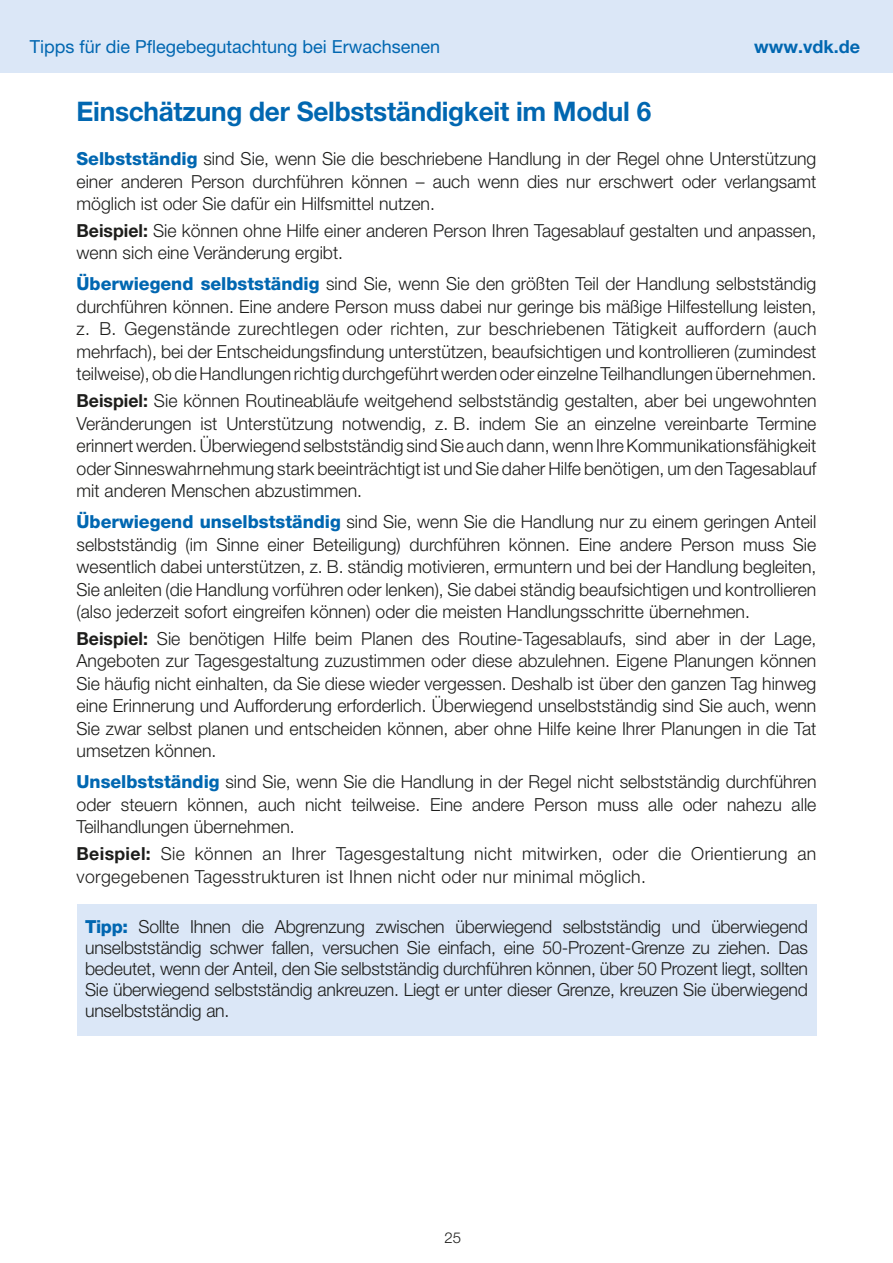
<style>
.page{position:relative;width:893px;height:1263px;background:#fff}
.page>*{position:absolute;margin:0;border:0;box-sizing:border-box;transform-origin:0 0}
.t1{font:700 27px "Helvetica Neue LT Pro";letter-spacing:-.01em;color:#0167b1}
.t2{font:300 18px/22.5px "Helvetica Neue LT Pro";color:#1d1d1b;text-align:justify}
.t3{font:300 18px/22.5px "Helvetica Neue LT Pro";letter-spacing:.02em;color:#1d1d1b}
.t4{font:18px "Helvetica Neue LT Pro";color:#0167b1}
.t5{font:700 18px "Helvetica Neue LT Pro";color:#0167b1}
.t6{font:300 15px "Helvetica Neue LT Pro";color:#1d1d1b}
.s1{font-weight:800;color:#0167b1}
.s2{font-weight:700}
</style>
<div class="page">
<div style="left:0;top:0;width:893px;height:72px;background:#dbe7f7"></div>
<div style="left:77px;top:904px;width:739px;height:131px;background:#dbe7f7"></div>
<p class="t4" style="left:30px;top:36px;width:412px">Tipps für die Pflegebegutachtung bei Erwachsenen</p>
<p class="t5" style="left:754px;top:36px;width:107px">www.vdk.de</p>
<h1 class="t1" style="left:77px;top:95px;width:576px">Einschätzung der Selbstständigkeit im Modul 6</h1>
<p class="t2" style="left:77px;top:147px;width:741px"><span class="s1">Selbstständig</span> sind Sie, wenn Sie die beschriebene Handlung in der Regel ohne Unterstützung einer anderen Person durchführen können – auch wenn dies nur erschwert oder verlangsamt möglich ist oder Sie dafür ein Hilfsmittel nutzen.</p>
<p class="t2" style="left:77px;top:219px;width:741px"><span class="s2">Beispiel:</span> Sie können ohne Hilfe einer anderen Person Ihren Tagesablauf gestalten und anpassen, wenn sich eine Veränderung ergibt.</p>
<p class="t2" style="left:77px;top:272px;width:741px"><span class="s1">Überwiegend selbstständig</span> sind Sie, wenn Sie den größten Teil der Handlung selbstständig durchführen können. Eine andere Person muss dabei nur geringe bis mäßige Hilfestellung leisten, z. B. Gegenstände zurechtlegen oder richten, zur beschriebenen Tätigkeit auffordern (auch mehrfach), bei der Entscheidungsfindung unterstützen, beaufsichtigen und kontrollieren (zumindest teilweise), ob die Handlungen richtig durchgeführt werden oder einzelne Teilhandlungen übernehmen.</p>
<p class="t2" style="left:77px;top:389px;width:741px"><span class="s2">Beispiel:</span> Sie können Routineabläufe weitgehend selbstständig gestalten, aber bei ungewohnten Veränderungen ist Unterstützung notwendig, z. B. indem Sie an einzelne vereinbarte Termine erinnert werden. Überwiegend selbstständig sind Sie auch dann, wenn Ihre Kommunikationsfähigkeit oder Sinneswahrnehmung stark beeinträchtigt ist und Sie daher Hilfe benötigen, um den Tagesablauf mit anderen Menschen abzustimmen.</p>
<p class="t2" style="left:77px;top:510px;width:741px"><span class="s1">Überwiegend unselbstständig</span> sind Sie, wenn Sie die Handlung nur zu einem geringen Anteil selbstständig (im Sinne einer Beteiligung) durchführen können. Eine andere Person muss Sie wesentlich dabei unterstützen, z. B. ständig motivieren, ermuntern und bei der Handlung begleiten, Sie anleiten (die Handlung vorführen oder lenken), Sie dabei ständig beaufsichtigen und kontrollieren (also jederzeit sofort eingreifen können) oder die meisten Handlungsschritte übernehmen.</p>
<p class="t2" style="left:77px;top:627px;width:741px"><span class="s2">Beispiel:</span> Sie benötigen Hilfe beim Planen des Routine-Tagesablaufs, sind aber in der Lage, Angeboten zur Tagesgestaltung zuzustimmen oder diese abzulehnen. Eigene Planungen können Sie häufig nicht einhalten, da Sie diese wieder vergessen. Deshalb ist über den ganzen Tag hinweg eine Erinnerung und Aufforderung erforderlich. Überwiegend unselbstständig sind Sie auch, wenn Sie zwar selbst planen und entscheiden können, aber ohne Hilfe keine Ihrer Planungen in die Tat umsetzen können.</p>
<p class="t2" style="left:77px;top:770px;width:741px"><span class="s1">Unselbstständig</span> sind Sie, wenn Sie die Handlung in der Regel nicht selbstständig durchführen oder steuern können, auch nicht teilweise. Eine andere Person muss alle oder nahezu alle Teilhandlungen übernehmen.</p>
<p class="t3" style="left:77px;top:842px;width:741px"><span class="s2">Beispiel:</span> Sie können an Ihrer Tagesgestaltung nicht mitwirken, oder die Orientierung an vorgegebenen Tagesstrukturen ist Ihnen nicht oder nur minimal möglich.</p>
<p class="t2" style="left:85px;top:916px;width:724px;line-height:21px"><span class="s1">Tipp:</span> Sollte Ihnen die Abgrenzung zwischen überwiegend selbstständig und überwiegend unselbstständig schwer fallen, versuchen Sie einfach, eine 50-Prozent-Grenze zu ziehen. Das bedeutet, wenn der Anteil, den Sie selbstständig durchführen können, über 50 Prozent liegt, sollten Sie überwiegend selbstständig ankreuzen. Liegt er unter dieser Grenze, kreuzen Sie überwiegend unselbstständig an.</p>
<p class="t6" style="left:444px;top:1228px;width:18px">25</p>
</div>
